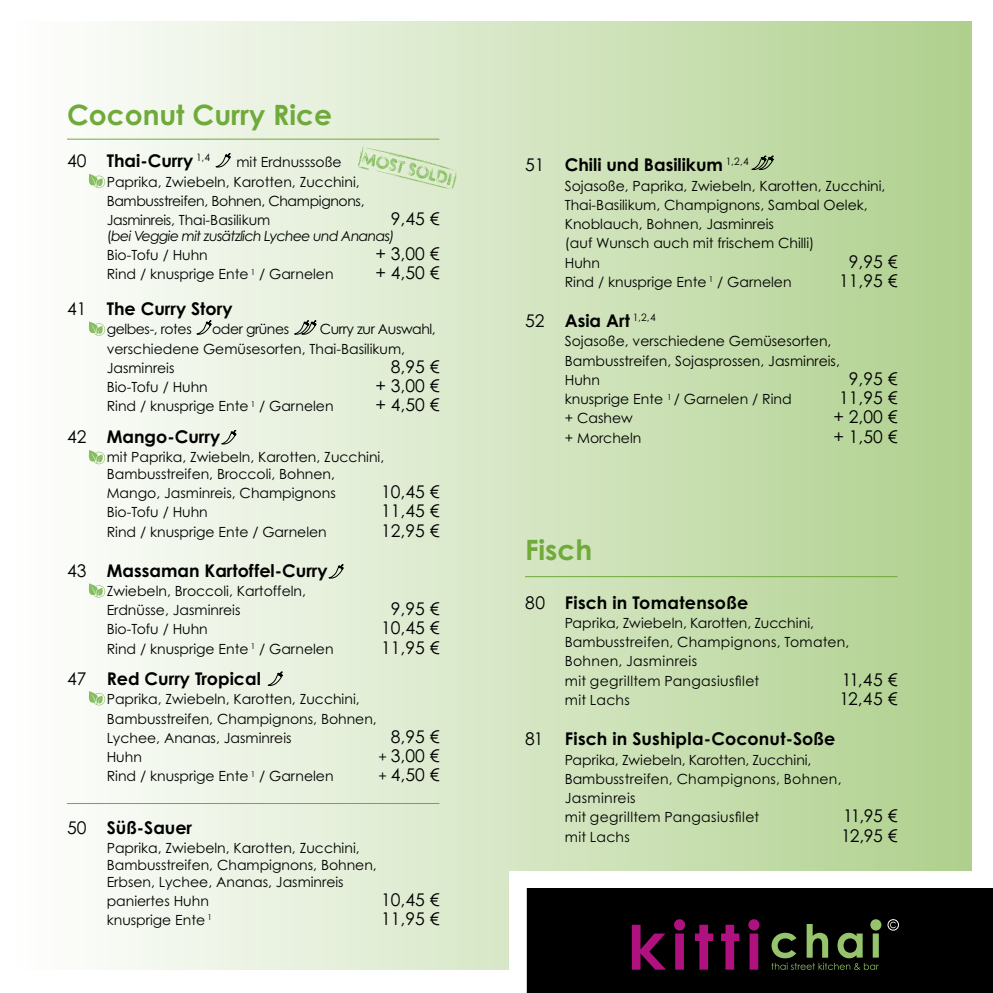
<style>
.page{position:relative;width:993px;height:993px;background:#fff}
.page>*{position:absolute;margin:0;border:0;box-sizing:border-box;transform-origin:0 0}
.t1{font:700 28px "Century Gothic Std";color:#70aa3b}
.t2{font:700 17.5px "Century Gothic Std";color:#000}
.t3{font:17.5px "Century Gothic Std";color:#000}
.t4{font:14px/19.2px "Century Gothic Std";color:#000}
.t5{font:14px/19.2px "Century Gothic Std";letter-spacing:.02em;color:#000}
.t6{font:italic 14px/19.2px "Century Gothic Std";letter-spacing:-.045em;color:#000}
.t7{font:14px "Century Gothic Std";letter-spacing:-.03em;color:#000}
.s1{font-weight:400}
.s2{font-style:normal}
.s3{font-size:14px}
</style>
<div class="page">
<div style="left:0;top:21px;width:992px;height:948px;background:linear-gradient(to right,#fff,#aecf8c)"></div>
<div style="left:971px;top:0;width:21px;height:879px;background:#fff"></div>
<div style="left:509px;top:870px;width:483px;height:18px;background:#fff"></div>
<hr style="left:67px;top:139px;width:372px;height:1px;background:#70aa3b">
<hr style="left:67px;top:802px;width:372px;height:1px;background:#70aa3b">
<svg style="left:358px;top:146px;width:98px;height:44px;background:#d2e5c1"></svg>
<svg style="left:267px;top:671px;width:16px;height:15px"></svg>
<svg style="left:89px;top:174px;width:16px;height:14px"></svg>
<svg style="left:89px;top:321px;width:16px;height:14px"></svg>
<svg style="left:89px;top:450px;width:16px;height:14px"></svg>
<svg style="left:89px;top:583px;width:16px;height:14px"></svg>
<svg style="left:89px;top:691px;width:16px;height:14px"></svg>
<svg style="left:221px;top:429px;width:15px;height:15px"></svg>
<svg style="left:328px;top:563px;width:15px;height:15px"></svg>
<svg style="left:196px;top:320px;width:16px;height:15px"></svg>
<svg style="left:293px;top:320px;width:23px;height:15px"></svg>
<div style="left:525px;top:888px;width:467px;height:104px;background:#000"></div>
<svg style="left:631px;top:919px;width:128px;height:50px"></svg>
<div style="left:887px;top:918px;width:11px;height:12px;border:1px solid #fff;border-radius:50%"></div>
<svg style="left:889px;top:921px;width:6px;height:6px"></svg>
<svg style="left:771px;top:919px;width:110px;height:50px"></svg>
<div style="left:509px;top:870px;width:17px;height:122px;background:#fff"></div>
<svg style="left:215px;top:153px;width:16px;height:15px"></svg>
<svg style="left:750px;top:155px;width:23px;height:15px"></svg>
<hr style="left:525px;top:576px;width:372px;height:1px;background:#70aa3b">
<img style="left:0;top:0;width:1px;height:992px">
<h1 class="t1" style="left:67px;top:97px;width:266px">Coconut Curry Rice</h1>
<p class="t2" style="left:67px;top:150px;width:144px"><span class="s1">40</span> Thai-Curry <sup>1,4</sup></p>
<p class="t4" style="left:107px;top:152px;width:259px;text-indent:130px">mit Erdnusssoße<br>Paprika, Zwiebeln, Karotten, Zucchini,<br>Bambusstreifen, Bohnen, Champignons,<br>Jasminreis, Thai-Basilikum</p>
<p class="t3" style="left:391px;top:208px;width:50px">9,45 €</p>
<p class="t6" style="left:107px;top:226px;width:289px"><span class="s2">(</span>bei Veggie mit zusätzlich Lychee und Ananas)<br><span class="s2">Bio-Tofu / Huhn</span></p>
<p class="t3" style="left:375px;top:243px;width:65px">+ 3,00 €</p>
<p class="t4" style="left:107px;top:264px;width:228px">Rind / knusprige Ente <sup>1</sup> / Garnelen</p>
<p class="t3" style="left:375px;top:262px;width:65px">+ 4,50 €</p>
<p class="t2" style="left:67px;top:298px;width:167px"><span class="s1">41</span> The Curry Story</p>
<p class="t7" style="left:107px;top:321px;width:86px">gelbes-, rotes</p>
<p class="t7" style="left:212px;top:321px;width:78px">oder grünes</p>
<p class="t4" style="left:107px;top:319px;width:330px;text-indent:213px">Curry zur Auswahl, verschiedene Gemüsesorten, Thai-Basilikum,<br>Jasminreis</p>
<p class="t3" style="left:391px;top:356px;width:50px">8,95 €</p>
<p class="t4" style="left:107px;top:377px;width:103px">Bio-Tofu / Huhn</p>
<p class="t3" style="left:375px;top:375px;width:65px">+ 3,00 €</p>
<p class="t4" style="left:107px;top:396px;width:228px">Rind / knusprige Ente <sup>1</sup> / Garnelen</p>
<p class="t3" style="left:375px;top:394px;width:65px">+ 4,50 €</p>
<p class="t2" style="left:67px;top:425px;width:155px"><span class="s1">42</span> Mango-Curry</p>
<p class="t4" style="left:107px;top:448px;width:279px;line-height:16.8px">mit Paprika, Zwiebeln, Karotten, Zucchini,<br>Bambusstreifen, Broccoli, Bohnen,</p>
<p class="t4" style="left:107px;top:483px;width:230px">Mango, Jasminreis, Champignons</p>
<p class="t3" style="left:381px;top:481px;width:60px">10,45 €</p>
<p class="t4" style="left:107px;top:502px;width:103px">Bio-Tofu / Huhn</p>
<p class="t3" style="left:381px;top:500px;width:60px">11,45 €</p>
<p class="t4" style="left:107px;top:521px;width:221px">Rind / knusprige Ente / Garnelen</p>
<p class="t3" style="left:381px;top:519px;width:60px">12,95 €</p>
<p class="t2" style="left:67px;top:559px;width:262px"><span class="s1">43</span> Massaman Kartoffel-Curry</p>
<p class="t4" style="left:107px;top:580px;width:201px">Zwiebeln, Broccoli, Kartoffeln,<br>Erdnüsse, Jasminreis</p>
<p class="t3" style="left:391px;top:598px;width:50px">9,95 €</p>
<p class="t4" style="left:107px;top:619px;width:103px">Bio-Tofu / Huhn</p>
<p class="t3" style="left:381px;top:617px;width:60px">10,45 €</p>
<p class="t4" style="left:107px;top:638px;width:228px">Rind / knusprige Ente <sup>1</sup> / Garnelen</p>
<p class="t3" style="left:381px;top:636px;width:60px">11,95 €</p>
<p class="t2" style="left:67px;top:667px;width:195px"><span class="s1">47</span> Red Curry Tropical</p>
<p class="t4" style="left:107px;top:689px;width:271px">Paprika, Zwiebeln, Karotten, Zucchini,<br>Bambusstreifen, Champignons, Bohnen,<br>Lychee, Ananas, Jasminreis</p>
<p class="t3" style="left:391px;top:725px;width:50px">8,95 €</p>
<p class="t4" style="left:107px;top:747px;width:37px">Huhn</p>
<p class="t3" style="left:378px;top:745px;width:62px"><span class="s3">+</span> 3,00 €</p>
<p class="t4" style="left:107px;top:766px;width:228px">Rind / knusprige Ente <sup>1</sup> / Garnelen</p>
<p class="t3" style="left:378px;top:764px;width:62px"><span class="s3">+</span> 4,50 €</p>
<p class="t2" style="left:67px;top:816px;width:127px"><span class="s1">50</span> Süß-Sauer</p>
<p class="t4" style="left:107px;top:838px;width:271px;line-height:16.8px">Paprika, Zwiebeln, Karotten, Zucchini,<br>Bambusstreifen, Champignons, Bohnen,<br>Erbsen, Lychee, Ananas, Jasminreis</p>
<p class="t4" style="left:107px;top:890px;width:104px">paniertes Huhn</p>
<p class="t3" style="left:381px;top:888px;width:60px">10,45 €</p>
<p class="t4" style="left:107px;top:909px;width:107px">knusprige Ente <sup>1</sup></p>
<p class="t3" style="left:381px;top:907px;width:60px">11,95 €</p>
<p class="t2" style="left:525px;top:154px;width:225px"><span class="s1">51</span> Chili und Basilikum <sup>1,2,4</sup></p>
<p class="t4" style="left:564px;top:176px;width:322px">Sojasoße, Paprika, Zwiebeln, Karotten, Zucchini, Thai-Basilikum, Champignons, Sambal Oelek, Knoblauch, Bohnen, Jasminreis<br>(auf Wunsch auch mit frischem Chilli)<br>Huhn</p>
<p class="t3" style="left:848px;top:250px;width:50px">9,95 €</p>
<p class="t4" style="left:564px;top:272px;width:228px">Rind / knusprige Ente <sup>1</sup> / Garnelen</p>
<p class="t3" style="left:838px;top:270px;width:60px">11,95 €</p>
<p class="t2" style="left:525px;top:310px;width:132px"><span class="s1">52</span> Asia Art <sup>1,2,4</sup></p>
<p class="t4" style="left:564px;top:331px;width:276px">Sojasoße, verschiedene Gemüsesorten,<br>Bambusstreifen, Sojasprossen, Jasminreis,<br>Huhn</p>
<p class="t3" style="left:848px;top:368px;width:50px">9,95 €</p>
<p class="t4" style="left:564px;top:389px;width:228px">knusprige Ente <sup>1</sup> / Garnelen / Rind</p>
<p class="t3" style="left:838px;top:387px;width:60px">11,95 €</p>
<p class="t4" style="left:564px;top:408px;width:70px">+ Cashew</p>
<p class="t3" style="left:833px;top:406px;width:65px">+ 2,00 €</p>
<p class="t4" style="left:564px;top:428px;width:78px">+ Morcheln</p>
<p class="t3" style="left:833px;top:425px;width:65px">+ 1,50 €</p>
<h1 class="t1" style="left:525px;top:531px;width:69px">Fisch</h1>
<p class="t2" style="left:525px;top:591px;width:225px"><span class="s1">80</span> Fisch in Tomatensoße</p>
<p class="t5" style="left:564px;top:612px;width:286px">Paprika, Zwiebeln, Karotten, Zucchini, Bambusstreifen, Champignons, Tomaten, Bohnen, Jasminreis<br>mit gegrilltem Pangasiusfilet</p>
<p class="t3" style="left:841px;top:668px;width:57px">11,45 €</p>
<p class="t4" style="left:564px;top:689px;width:67px">mit Lachs</p>
<p class="t3" style="left:839px;top:687px;width:59px">12,45 €</p>
<p class="t2" style="left:525px;top:727px;width:312px"><span class="s1">81</span> Fisch in Sushipla-Coconut-Soße</p>
<p class="t5" style="left:564px;top:749px;width:278px">Paprika, Zwiebeln, Karotten, Zucchini,<br>Bambusstreifen, Champignons, Bohnen,<br>Jasminreis<br>mit gegrilltem Pangasiusfilet</p>
<p class="t3" style="left:843px;top:805px;width:56px">11,95 €</p>
<p class="t4" style="left:564px;top:826px;width:67px">mit Lachs</p>
<p class="t3" style="left:840px;top:824px;width:58px">12,95 €</p>
</div>
